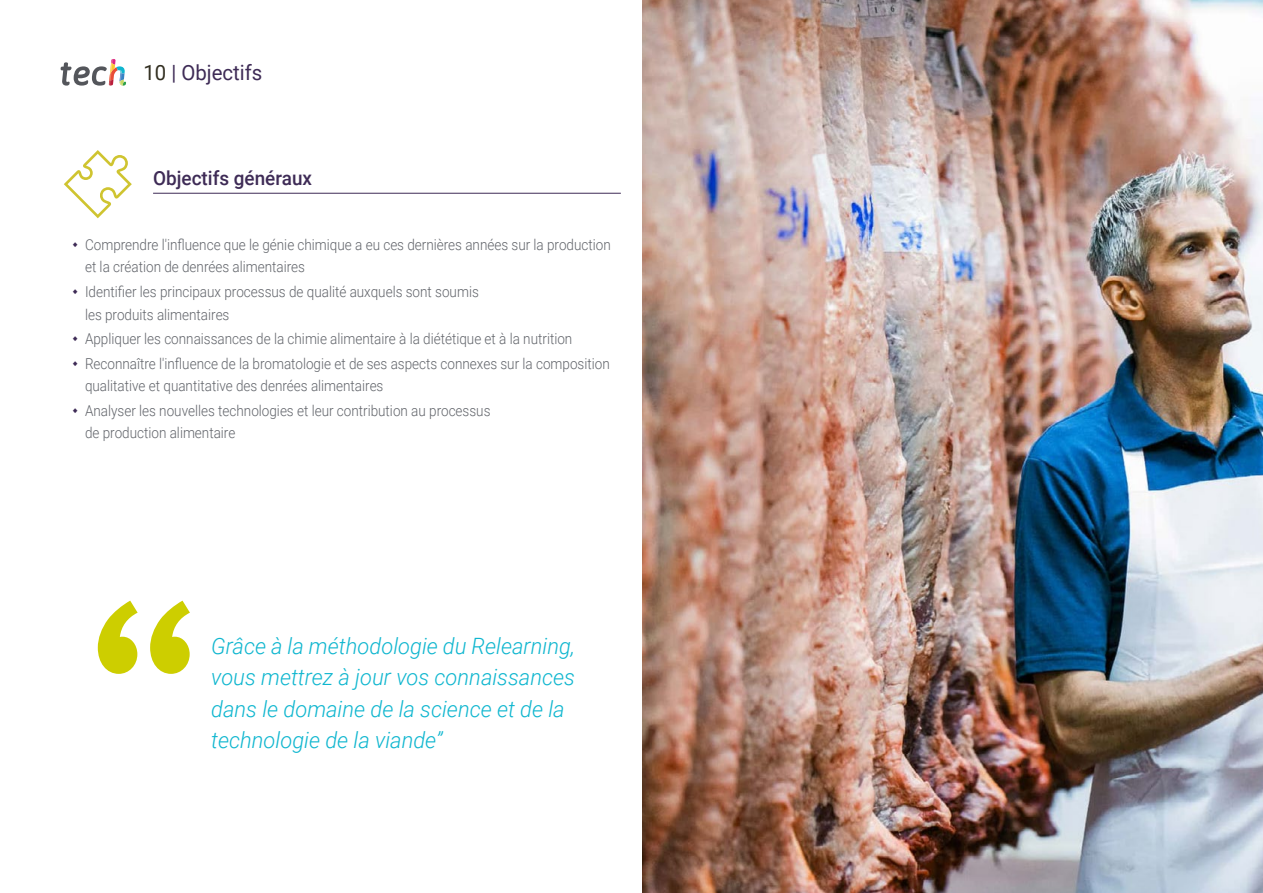
<style>
.page{position:relative;width:1263px;height:893px;background:#fff}
.page>*{position:absolute;margin:0;border:0;box-sizing:border-box;transform-origin:0 0}
.t1{font:italic 300 22.5px/31.5px "Roboto";color:#0fb6cf}
.t2{font:21px "Roboto";color:#3e2b56}
.t3{font:500 19.5px "Roboto";color:#3e2b56}
.t4{font:300 15px/22.5px "Roboto";color:#61646a;scale:.9 1}
.s1{color:#312e20}
</style>
<div class="page">
<hr style="left:153px;top:193px;width:468px;height:1px;background:#3e2b56">
<svg style="left:64px;top:150px;width:68px;height:68px"></svg>
<img style="left:642px;top:0;width:621px;height:893px">
<svg style="left:61px;top:59px;width:65px;height:27px"></svg>
<svg style="left:98px;top:601px;width:92px;height:73px"></svg>
<h2 class="t2" style="left:144px;top:57px;width:120px"><span class="s1">10</span> | Objectifs</h2>
<h3 class="t3" style="left:153px;top:164px;width:160px">Objectifs généraux</h3>
<p class="t4" style="left:85px;top:233px;width:586px">Comprendre l'influence que le génie chimique a eu ces dernières années sur la production et la création de denrées alimentaires</p>
<p class="t4" style="left:85px;top:280px;width:439px">Identifier les principaux processus de qualité auxquels sont soumis les produits alimentaires</p>
<p class="t4" style="left:85px;top:326px;width:584px;line-height:24.6px">Appliquer les connaissances de la chimie alimentaire à la diététique et à la nutrition<br>Reconnaître l'influence de la bromatologie et de ses aspects connexes sur la composition</p>
<p class="t4" style="left:85px;top:373px;width:452px;line-height:24.6px">qualitative et quantitative des denrées alimentaires<br>Analyser les nouvelles technologies et leur contribution au processus</p>
<p class="t4" style="left:85px;top:421px;width:169px">de production alimentaire</p>
<h1 class="t1" style="left:211px;top:629px;width:365px">Grâce à la méthodologie du Relearning, vous mettrez à jour vos connaissances dans le domaine de la science et de la technologie de la viande”</h1>
</div>
